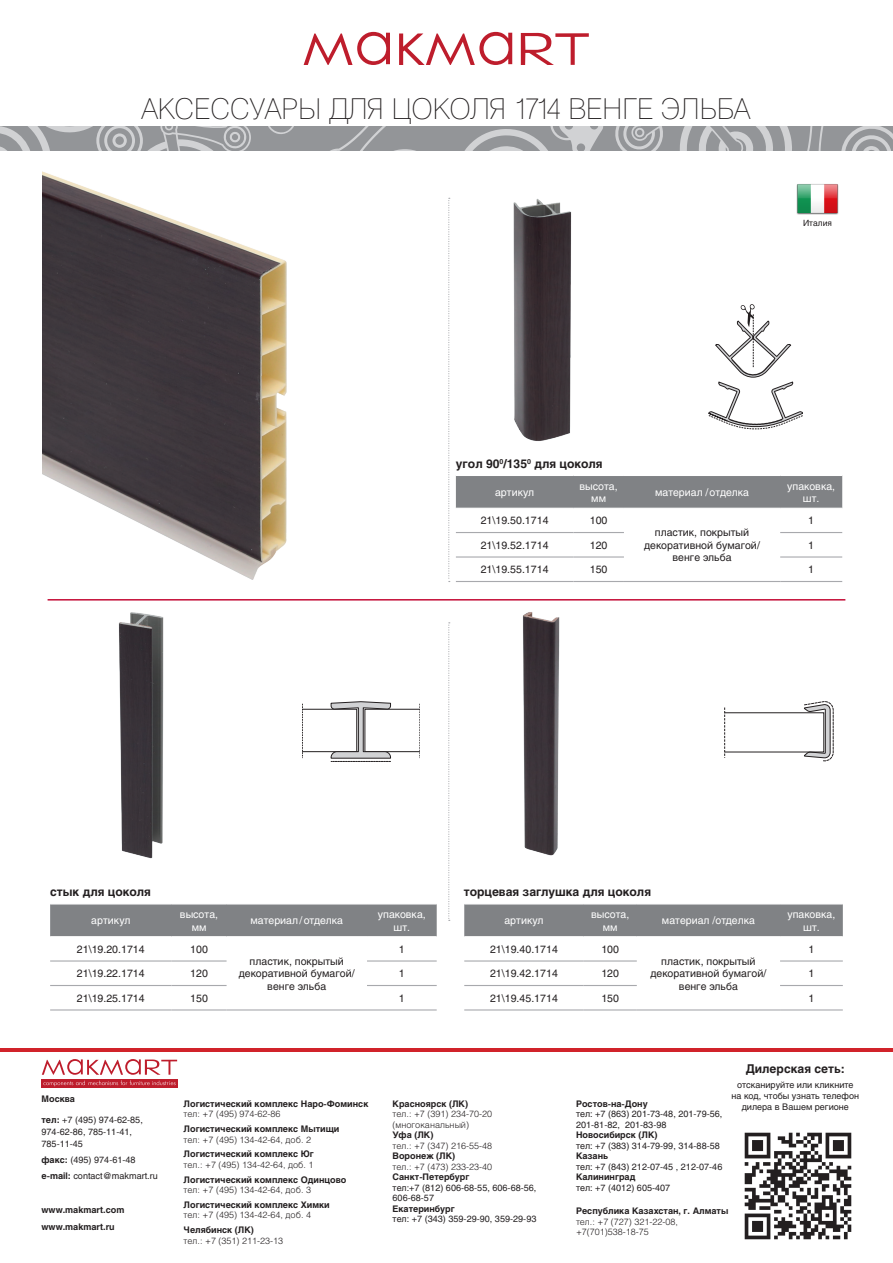
<style>
.page{position:relative;width:893px;height:1263px;background:#fff}
.page>*{position:absolute;margin:0;border:0;box-sizing:border-box;transform-origin:0 0}
.артикулы{font:28.5px "Helios Thin C";color:#231f20}
.артикулы-2{font:700 12px "Helios";color:#231f20}
.t1{font:10.5px/12.6px "Helios";color:#231f20;text-align:center}
.t2{font:10.5px/12.6px "Helios";color:#fff;text-align:center}
.t3{font:9px/12px "Helios";color:#231f20}
.t4{font:700 9px/17.5px "Helios";color:#231f20}
.t5{font:300 9px/10.5px "Helios";color:#231f20}
.t6{font:8.55px "Helios";color:#231f20}
.s1{font-size:30px}
.s2{font-weight:700}
</style>
<div class="page">
<div style="left:0;top:127px;width:893px;height:24px;background:#939598"></div>
<svg style="left:841px;top:127px;width:52px;height:24px"></svg>
<svg style="left:615px;top:127px;width:208px;height:24px"></svg>
<svg style="left:0;top:127px;width:603px;height:24px"></svg>
<svg style="left:399px;top:32px;width:113px;height:33px"></svg>
<svg style="left:304px;top:32px;width:86px;height:33px"></svg>
<svg style="left:521px;top:33px;width:68px;height:32px"></svg>
<img style="left:744px;top:1132px;width:108px;height:108px">
<div style="left:42px;top:1079px;width:136px;height:9px;background:#be1d2c"></div>
<svg style="left:42px;top:1059px;width:135px;height:27px"></svg>
<hr style="left:0;top:1048px;width:893px;height:4px;background:#d1232a">
<img style="left:119px;top:612px;width:45px;height:247px">
<img style="left:523px;top:612px;width:37px;height:243px">
<img style="left:513px;top:199px;width:59px;height:242px">
<div style="left:456px;top:476px;width:386px;height:32px;background:#808285"></div>
<hr style="left:624px;top:581px;width:156px;height:1px;background:#a8a9ad">
<hr style="left:456px;top:532px;width:117px;height:1px;background:#a8a9ad">
<hr style="left:573px;top:532px;width:51px;height:1px;background:#a8a9ad">
<hr style="left:780px;top:532px;width:62px;height:1px;background:#a8a9ad">
<hr style="left:456px;top:556px;width:117px;height:2px;background:#a8a9ad">
<hr style="left:573px;top:556px;width:51px;height:2px;background:#a8a9ad">
<hr style="left:780px;top:556px;width:62px;height:2px;background:#a8a9ad">
<hr style="left:456px;top:581px;width:117px;height:1px;background:#a8a9ad">
<hr style="left:573px;top:581px;width:51px;height:1px;background:#a8a9ad">
<hr style="left:780px;top:581px;width:62px;height:1px;background:#a8a9ad">
<div style="left:464px;top:904px;width:379px;height:32px;background:#808285"></div>
<hr style="left:637px;top:1009px;width:143px;height:1px;background:#a8a9ad">
<hr style="left:464px;top:960px;width:120px;height:1px;background:#a8a9ad">
<hr style="left:584px;top:960px;width:53px;height:1px;background:#a8a9ad">
<hr style="left:780px;top:960px;width:63px;height:1px;background:#a8a9ad">
<hr style="left:464px;top:985px;width:120px;height:1px;background:#a8a9ad">
<hr style="left:584px;top:985px;width:53px;height:1px;background:#a8a9ad">
<hr style="left:780px;top:985px;width:63px;height:1px;background:#a8a9ad">
<hr style="left:464px;top:1009px;width:120px;height:1px;background:#a8a9ad">
<hr style="left:584px;top:1009px;width:53px;height:1px;background:#a8a9ad">
<hr style="left:780px;top:1009px;width:63px;height:1px;background:#a8a9ad">
<svg style="left:804px;top:701px;width:29px;height:60px"></svg>
<svg style="left:724px;top:707px;width:1px;height:51px"></svg>
<svg style="left:302px;top:701px;width:118px;height:61px"></svg>
<div style="left:50px;top:904px;width:387px;height:32px;background:#808285"></div>
<hr style="left:227px;top:1009px;width:140px;height:1px;background:#a8a9ad">
<hr style="left:50px;top:960px;width:122px;height:1px;background:#a8a9ad">
<hr style="left:172px;top:960px;width:55px;height:1px;background:#a8a9ad">
<hr style="left:367px;top:960px;width:70px;height:1px;background:#a8a9ad">
<hr style="left:50px;top:985px;width:122px;height:1px;background:#a8a9ad">
<hr style="left:172px;top:985px;width:55px;height:1px;background:#a8a9ad">
<hr style="left:367px;top:985px;width:70px;height:1px;background:#a8a9ad">
<hr style="left:50px;top:1009px;width:122px;height:1px;background:#a8a9ad">
<hr style="left:172px;top:1009px;width:55px;height:1px;background:#a8a9ad">
<hr style="left:367px;top:1009px;width:70px;height:1px;background:#a8a9ad">
<svg style="left:708px;top:304px;width:95px;height:125px"></svg>
<svg style="left:448px;top:622px;width:2px;height:299px"></svg>
<hr style="left:48px;top:599px;width:797px;height:1px;background:#c40c37">
<svg style="left:448px;top:198px;width:2px;height:384px"></svg>
<img style="left:43px;top:172px;width:244px;height:408px">
<img style="left:796px;top:184px;width:43px;height:31px">
<p class="артикулы" style="left:141px;top:93px;width:611px">АКСЕССУАРЫ ДЛЯ ЦОКОЛЯ <span class="s1">1714</span> ВЕНГЕ ЭЛЬБА</p>
<p class="t6" style="left:803px;top:217px;width:31px">Италия</p>
<p class="артикулы-2" style="left:456px;top:456px;width:148px">угол 90<sup>0</sup>/135<sup>0</sup> для цоколя</p>
<p class="t2" style="left:495px;top:486px;width:41px">артикул</p>
<p class="t2" style="left:580px;top:479px;width:40px">высота, мм</p>
<p class="t2" style="left:655px;top:486px;width:95px">материал /отделка</p>
<p class="t2" style="left:787px;top:479px;width:49px">упаковка, шт.</p>
<p class="t1" style="left:481px;top:514px;width:69px">21\19.50.1714</p>
<p class="t1" style="left:590px;top:514px;width:19px">100</p>
<p class="t1" style="left:644px;top:526px;width:117px">пластик, покрытый декоративной бумагой/</p>
<p class="t1" style="left:673px;top:551px;width:60px">венге эльба</p>
<p class="t1" style="left:808px;top:514px;width:7px">1</p>
<p class="t1" style="left:481px;top:539px;width:69px">21\19.52.1714</p>
<p class="t1" style="left:590px;top:539px;width:19px">120</p>
<p class="t1" style="left:808px;top:539px;width:7px">1</p>
<p class="t1" style="left:481px;top:563px;width:69px">21\19.55.1714</p>
<p class="t1" style="left:590px;top:563px;width:19px">150</p>
<p class="t1" style="left:808px;top:563px;width:7px">1</p>
<p class="артикулы-2" style="left:50px;top:884px;width:102px">стык для цоколя</p>
<p class="артикулы-2" style="left:464px;top:884px;width:189px">торцевая заглушка для цоколя</p>
<p class="t2" style="left:91px;top:914px;width:41px">артикул</p>
<p class="t2" style="left:180px;top:908px;width:40px">высота, мм</p>
<p class="t2" style="left:250px;top:914px;width:94px">материал/отделка</p>
<p class="t2" style="left:378px;top:908px;width:49px">упаковка, шт.</p>
<p class="t1" style="left:77px;top:943px;width:69px">21\19.20.1714</p>
<p class="t1" style="left:190px;top:943px;width:19px">100</p>
<p class="t1" style="left:239px;top:955px;width:117px">пластик, покрытый декоративной бумагой/ венге эльба</p>
<p class="t2" style="left:504px;top:914px;width:41px">артикул</p>
<p class="t2" style="left:591px;top:908px;width:40px">высота, мм</p>
<p class="t2" style="left:662px;top:914px;width:94px">материал /отделка</p>
<p class="t2" style="left:787px;top:908px;width:49px">упаковка, шт.</p>
<p class="t1" style="left:490px;top:943px;width:69px">21\19.40.1714</p>
<p class="t1" style="left:601px;top:943px;width:19px">100</p>
<p class="t1" style="left:651px;top:955px;width:117px">пластик, покрытый декоративной бумагой/ венге эльба</p>
<p class="t1" style="left:399px;top:943px;width:7px">1</p>
<p class="t1" style="left:808px;top:943px;width:7px">1</p>
<p class="t1" style="left:77px;top:967px;width:69px">21\19.22.1714</p>
<p class="t1" style="left:190px;top:967px;width:19px">120</p>
<p class="t1" style="left:399px;top:967px;width:7px">1</p>
<p class="t1" style="left:77px;top:992px;width:69px">21\19.25.1714</p>
<p class="t1" style="left:190px;top:992px;width:19px">150</p>
<p class="t1" style="left:399px;top:992px;width:7px">1</p>
<p class="t1" style="left:490px;top:967px;width:69px">21\19.42.1714</p>
<p class="t1" style="left:601px;top:967px;width:19px">120</p>
<p class="t1" style="left:808px;top:967px;width:7px">1</p>
<p class="t1" style="left:490px;top:992px;width:69px">21\19.45.1714</p>
<p class="t1" style="left:601px;top:992px;width:19px">150</p>
<p class="t1" style="left:808px;top:992px;width:7px">1</p>
<p class="t4" style="left:42px;top:1090px;width:35px">Москва</p>
<p class="t3" style="left:42px;top:1114px;width:103px"><span class="s2">тел:</span> +7 (495) 974-62-85,<br>974-62-86, 785-11-41,<br>785-11-45</p>
<p class="t3" style="left:42px;top:1152px;width:118px;line-height:16.2px"><span class="s2">факс:</span> (495) 974-61-48 <span class="s2">e-mail:</span> contact@makmart.ru</p>
<p class="t4" style="left:42px;top:1200px;width:84px">www.makmart.com www.makmart.ru</p>
<h2 class="артикулы-2" style="left:746px;top:1062px;width:101px">Дилерская сеть:</h2>
<p class="t3" style="left:732px;top:1079px;width:129px;line-height:10.8px;text-align:center">отсканируйте или кликните на код, чтобы узнать телефон</p>
<p class="t4" style="left:184px;top:1095px;width:186px">Логистический комплекс Наро-Фоминск</p>
<p class="t3" style="left:742px;top:1100px;width:109px">дилера в Вашем регионе</p>
<p class="t5" style="left:184px;top:1109px;width:98px">тел: +7 (495) 974-62-86</p>
<p class="t4" style="left:184px;top:1120px;width:157px">Логистический комплекс Мытищи</p>
<p class="t5" style="left:184px;top:1134px;width:129px">тел: +7 (495) 134-42-64, доб. 2</p>
<p class="t4" style="left:184px;top:1145px;width:132px">Логистический комплекс Юг</p>
<p class="t5" style="left:184px;top:1159px;width:131px">тел.: +7 (495) 134-42-64, доб. 1</p>
<p class="t4" style="left:184px;top:1170px;width:164px">Логистический комплекс Одинцово</p>
<p class="t5" style="left:184px;top:1184px;width:129px">тел: +7 (495) 134-42-64, доб. 3</p>
<p class="t4" style="left:184px;top:1196px;width:148px">Логистический комплекс Химки</p>
<p class="t5" style="left:184px;top:1210px;width:129px">тел: +7 (495) 134-42-64, доб. 4</p>
<p class="t4" style="left:184px;top:1221px;width:72px">Челябинск (ЛК)</p>
<p class="t5" style="left:184px;top:1235px;width:101px">тел.: +7 (351) 211-23-13</p>
<p class="t4" style="left:393px;top:1095px;width:77px">Красноярск (ЛК)</p>
<p class="t5" style="left:393px;top:1109px;width:101px">тел.: +7 (391) 234-70-20 (многоканальный)</p>
<p class="t4" style="left:393px;top:1126px;width:42px">Уфа (ЛК)</p>
<p class="t5" style="left:393px;top:1140px;width:101px">тел.: +7 (347) 216-55-48</p>
<p class="t4" style="left:393px;top:1147px;width:64px">Воронеж (ЛК)</p>
<p class="t5" style="left:393px;top:1161px;width:101px">тел.: +7 (473) 233-23-40</p>
<p class="t4" style="left:393px;top:1168px;width:78px">Санкт-Петербург</p>
<p class="t3" style="left:393px;top:1182px;width:145px;line-height:10.5px">тел:+7 (812) 606-68-55, 606-68-56,<br>606-68-57</p>
<p class="t4" style="left:393px;top:1200px;width:64px">Екатеринбург</p>
<p class="t3" style="left:393px;top:1213px;width:145px">тел: +7 (343) 359-29-90, 359-29-93</p>
<p class="t4" style="left:576px;top:1095px;width:73px">Ростов-на-Дону</p>
<p class="t3" style="left:576px;top:1109px;width:148px;line-height:10.5px">тел: +7 (863) 201-73-48, 201-79-56,<br>201-81-82, 201-83-98</p>
<p class="t4" style="left:576px;top:1126px;width:83px">Новосибирск (ЛК)</p>
<p class="t3" style="left:576px;top:1139px;width:145px">тел: +7 (383) 314-79-99, 314-88-58</p>
<p class="t4" style="left:576px;top:1147px;width:34px">Казань</p>
<p class="t3" style="left:576px;top:1160px;width:148px">тел: +7 (843) 212-07-45 , 212-07-46</p>
<p class="t4" style="left:576px;top:1168px;width:61px">Калининград</p>
<p class="t3" style="left:576px;top:1181px;width:96px">тел: +7 (4012) 605-407</p>
<p class="t4" style="left:576px;top:1202px;width:154px">Республика Казахстан, г. Алматы</p>
<p class="t5" style="left:576px;top:1216px;width:103px">тел.: +7 (727) 321-22-08, +7(701)538-18-75</p>
</div>
